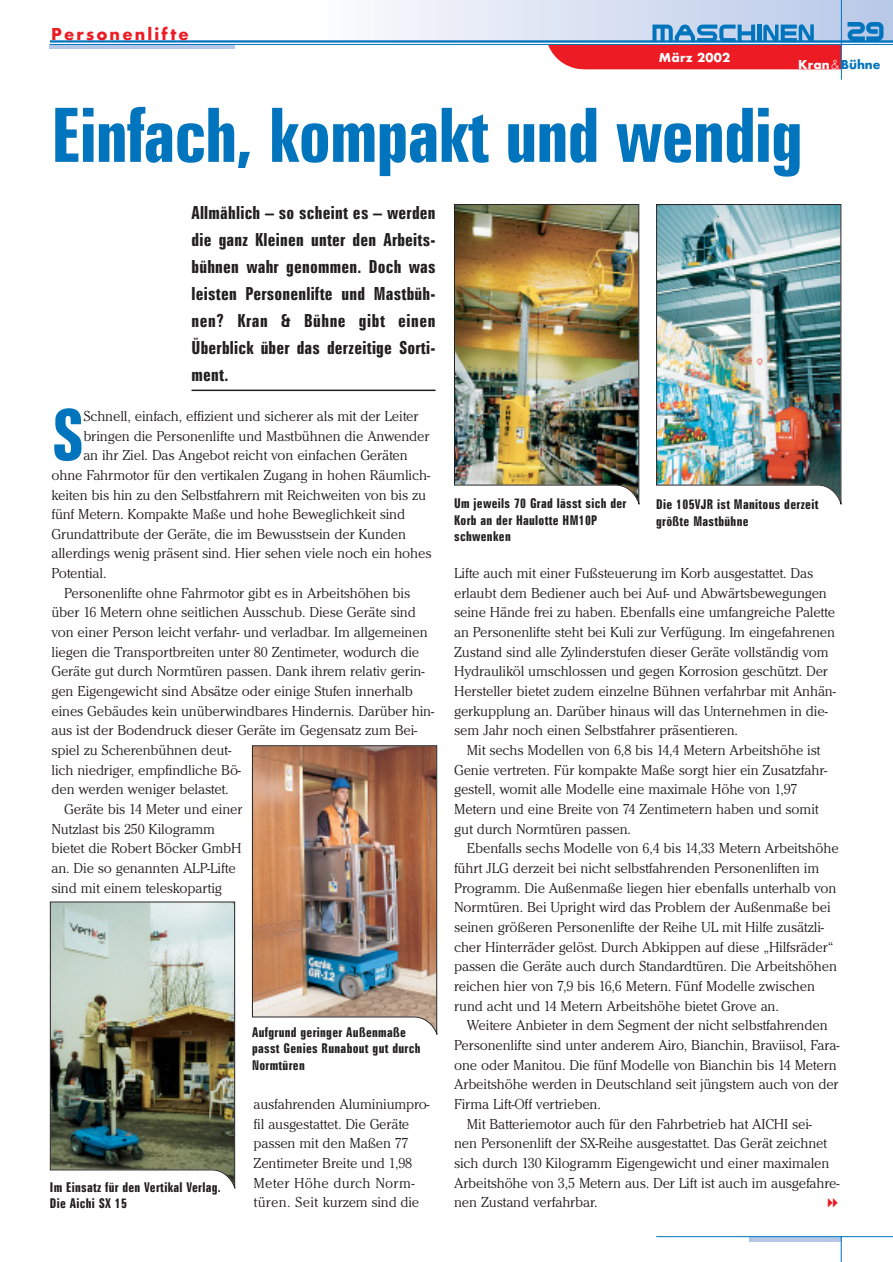
<style>
.page{position:relative;width:893px;height:1262px;background:#fff}
.page>*{position:absolute;margin:0;border:0;box-sizing:border-box;transform-origin:0 0}
.t1{font:700 extra-condensed 75px "Zurich BT";letter-spacing:-.015em;color:#0074bc}
.t2{font:700 extra-condensed 70.95px "Zurich BT";color:#0074bc}
.t3{font:500 28.95px "Steel Wolf";color:#0074bc}
.t4{font:700 extra-condensed 18px/27px "Zurich BT";letter-spacing:.015em;color:#231f20;text-align:justify}
.t5{font:800 18px "Function";letter-spacing:.12em;color:#ed1c24}
.t6{font:300 15px/19.6px "Cheltenham";letter-spacing:-.01em;color:#231f20}
.t7{font:700 extra-condensed 13.5px/16.5px "Zurich BT";letter-spacing:.02em;color:#231f20}
.t8{font:800 13.5px "Function";color:#0074bc}
.t9{font:800 13.5px "Function";letter-spacing:.02em;color:#fff}
.s1{color:#fff}
.s2{font-weight:300;color:#fff}
</style>
<div class="page">
<div style="left:319px;top:0;width:573px;height:43px;background:linear-gradient(to right,#fcfbfe,#b7c8e7)"></div>
<img style="left:454px;top:204px;width:186px;height:301px">
<hr style="left:50px;top:45px;width:185px;height:4px;background:#b5c7e7">
<hr style="left:50px;top:40px;width:842px;height:3px;background:#0074bc">
<hr style="left:50px;top:44px;width:842px;height:1px;background:#0074bc">
<hr style="left:841px;top:0;width:1px;height:80px;background:#0074bc">
<svg style="left:749px;top:1237px;width:91px;height:4px"></svg>
<hr style="left:656px;top:1236px;width:236px;height:1px;background:#0074bc">
<svg style="left:840px;top:1236px;width:1px;height:25px"></svg>
<svg style="left:548px;top:24px;width:293px;height:45px;background:#ba667d"></svg>
<hr style="left:191px;top:389px;width:244px;height:2px;background:#231f20">
<img style="left:656px;top:204px;width:186px;height:301px">
<img style="left:50px;top:901px;width:186px;height:287px">
<img style="left:252px;top:745px;width:186px;height:290px">
<p class="t5" style="left:51px;top:28px;width:139px">Personenlifte</p>
<h3 class="t3" style="left:847px;top:16px;width:39px">29</h3>
<p class="t9" style="left:658px;top:53px;width:73px">März 2002</p>
<p class="t8" style="left:798px;top:60px;width:84px"><span class="s1">Kran</span><span class="s2">&amp;</span>Bühne</p>
<h1 class="t1" style="left:51px;top:109px;width:752px">Einfach, kompakt und wendig</h1>
<p class="t4" style="left:191px;top:201px;width:246px">Allmählich – so scheint es – werden die ganz Kleinen unter den Arbeits&shy;bühnen wahr genommen. Doch was leisten Personenlifte und Mastbüh&shy;nen? Kran &amp; Bühne gibt einen Überblick über das derzeitige Sorti&shy;ment.</p>
<h2 class="t2" style="left:51px;top:410px;width:34px">S</h2>
<p class="t6" style="left:83px;top:407px;width:337px">Schnell, einfach, effizient und sicherer als mit der Leiter</p>
<p class="t6" style="left:83px;top:427px;width:347px">bringen die Personenlifte und Mastbühnen die Anwender</p>
<p class="t6" style="left:83px;top:447px;width:326px">an ihr Ziel. Das Angebot reicht von einfachen Geräten</p>
<p class="t6" style="left:51px;top:466px;width:380px">ohne Fahrmotor für den vertikalen Zugang in hohen Räumlich-</p>
<p class="t6" style="left:51px;top:486px;width:376px">keiten bis hin zu den Selbstfahrern mit Reichweiten von bis zu</p>
<p class="t6" style="left:51px;top:506px;width:355px">fünf Metern. Kompakte Maße und hohe Beweglichkeit sind</p>
<p class="t6" style="left:51px;top:525px;width:356px">Grundattribute der Geräte, die im Bewusstsein der Kunden</p>
<p class="t6" style="left:51px;top:545px;width:381px">allerdings wenig präsent sind. Hier sehen viele noch ein hohes</p>
<p class="t6" style="left:51px;top:564px;width:57px">Potential.</p>
<p class="t6" style="left:64px;top:584px;width:347px">Personenlifte ohne Fahrmotor gibt es in Arbeitshöhen bis</p>
<p class="t6" style="left:51px;top:604px;width:366px">über 16 Metern ohne seitlichen Ausschub. Diese Geräte sind</p>
<p class="t6" style="left:51px;top:623px;width:377px">von einer Person leicht verfahr- und verladbar. Im allgemeinen</p>
<p class="t6" style="left:51px;top:643px;width:369px">liegen die Transportbreiten unter 80 Zentimeter, wodurch die</p>
<p class="t6" style="left:51px;top:663px;width:374px">Geräte gut durch Normtüren passen. Dank ihrem relativ gerin-</p>
<p class="t6" style="left:51px;top:682px;width:363px">gen Eigengewicht sind Absätze oder einige Stufen innerhalb</p>
<p class="t6" style="left:51px;top:702px;width:384px">eines Gebäudes kein unüberwindbares Hindernis. Darüber hin-</p>
<p class="t6" style="left:51px;top:722px;width:367px">aus ist der Bodendruck dieser Geräte im Gegensatz zum Bei-</p>
<p class="t6" style="left:51px;top:741px;width:181px">spiel zu Scherenbühnen deut-</p>
<p class="t6" style="left:51px;top:761px;width:191px">lich niedriger, empfindliche Bö-</p>
<p class="t6" style="left:51px;top:781px;width:179px">den werden weniger belastet.</p>
<p class="t6" style="left:64px;top:800px;width:180px">Geräte bis 14 Meter und einer</p>
<p class="t6" style="left:51px;top:820px;width:165px">Nutzlast bis 250 Kilogramm</p>
<p class="t6" style="left:51px;top:840px;width:192px">bietet die Robert Böcker GmbH</p>
<p class="t6" style="left:51px;top:859px;width:186px">an. Die so genannten ALP-Lifte</p>
<p class="t6" style="left:51px;top:879px;width:172px">sind mit einem teleskopartig</p>
<p class="t7" style="left:50px;top:1179px;width:172px">Im Einsatz für den Vertikal Verlag.<br>Die Aichi SX 15</p>
<p class="t7" style="left:252px;top:1025px;width:170px">Aufgrund geringer Außenmaße passt Genies Runabout gut durch<br>Normtüren</p>
<p class="t6" style="left:253px;top:1095px;width:178px">ausfahrenden Aluminiumpro&shy;fil ausgestattet. Die Geräte passen mit den Maßen 77<br>Zentimeter Breite und 1,98<br>Meter Höhe durch Norm&shy;türen. Seit kurzem sind die</p>
<p class="t7" style="left:454px;top:496px;width:174px">Um jeweils 70 Grad lässt sich der<br>Korb an der Haulotte HM10P schwenken</p>
<p class="t7" style="left:656px;top:498px;width:164px">Die 105VJR ist Manitous derzeit größte Mastbühne</p>
<p class="t6" style="left:454px;top:564px;width:383px">Lifte auch mit einer Fußsteuerung im Korb ausgestattet. Das erlaubt dem Bediener auch bei Auf- und Abwärtsbewegungen seine Hände frei zu haben. Ebenfalls eine umfangreiche Palette an Personenlifte steht bei Kuli zur Verfügung. Im eingefahrenen Zustand sind alle Zylinderstufen dieser Geräte vollständig vom Hydrauliköl umschlossen und gegen Korrosion geschützt. Der Hersteller bietet zudem einzelne Bühnen verfahrbar mit Anhän&shy;gerkupplung an. Darüber hinaus will das Unternehmen in die&shy;sem Jahr noch einen Selbstfahrer präsentieren.</p>
<p class="t6" style="left:454px;top:741px;width:375px;text-indent:13px">Mit sechs Modellen von 6,8 bis 14,4 Metern Arbeitshöhe ist Genie vertreten. Für kompakte Maße sorgt hier ein Zusatzfahr&shy;gestell, womit alle Modelle eine maximale Höhe von 1,97<br>Metern und eine Breite von 74 Zentimetern haben und somit gut durch Normtüren passen.</p>
<p class="t6" style="left:454px;top:840px;width:386px;text-indent:13px">Ebenfalls sechs Modelle von 6,4 bis 14,33 Metern Arbeitshöhe führt JLG derzeit bei nicht selbstfahrenden Personenliften im Programm. Die Außenmaße liegen hier ebenfalls unterhalb von Normtüren. Bei Upright wird das Problem der Außenmaße bei seinen größeren Personenlifte der Reihe UL mit Hilfe zusätzli&shy;cher Hinterräder gelöst. Durch Abkippen auf diese „Hilfsräder“ passen die Geräte auch durch Standardtüren. Die Arbeitshöhen reichen hier von 7,9 bis 16,6 Metern. Fünf Modelle zwischen rund acht und 14 Metern Arbeitshöhe bietet Grove an.</p>
<p class="t6" style="left:467px;top:1016px;width:362px">Weitere Anbieter in dem Segment der nicht selbstfahrenden</p>
<p class="t6" style="left:454px;top:1036px;width:387px">Personenlifte sind unter anderem Airo, Bianchin, Braviisol, Fara-</p>
<p class="t6" style="left:454px;top:1056px;width:384px">one oder Manitou. Die fünf Modelle von Bianchin bis 14 Metern</p>
<p class="t6" style="left:454px;top:1075px;width:386px">Arbeitshöhe werden in Deutschland seit jüngstem auch von der</p>
<p class="t6" style="left:454px;top:1095px;width:148px">Firma Lift-Off vertrieben.</p>
<p class="t6" style="left:467px;top:1115px;width:346px">Mit Batteriemotor auch für den Fahrbetrieb hat AICHI sei-</p>
<p class="t6" style="left:454px;top:1134px;width:374px">nen Personenlift der SX-Reihe ausgestattet. Das Gerät zeichnet</p>
<p class="t6" style="left:454px;top:1154px;width:377px">sich durch 130 Kilogramm Eigengewicht und einer maximalen</p>
<p class="t6" style="left:454px;top:1174px;width:387px">Arbeitshöhe von 3,5 Metern aus. Der Lift ist auch im ausgefahre-</p>
<p class="t6" style="left:454px;top:1193px;width:145px">nen Zustand verfahrbar.</p>
</div>
